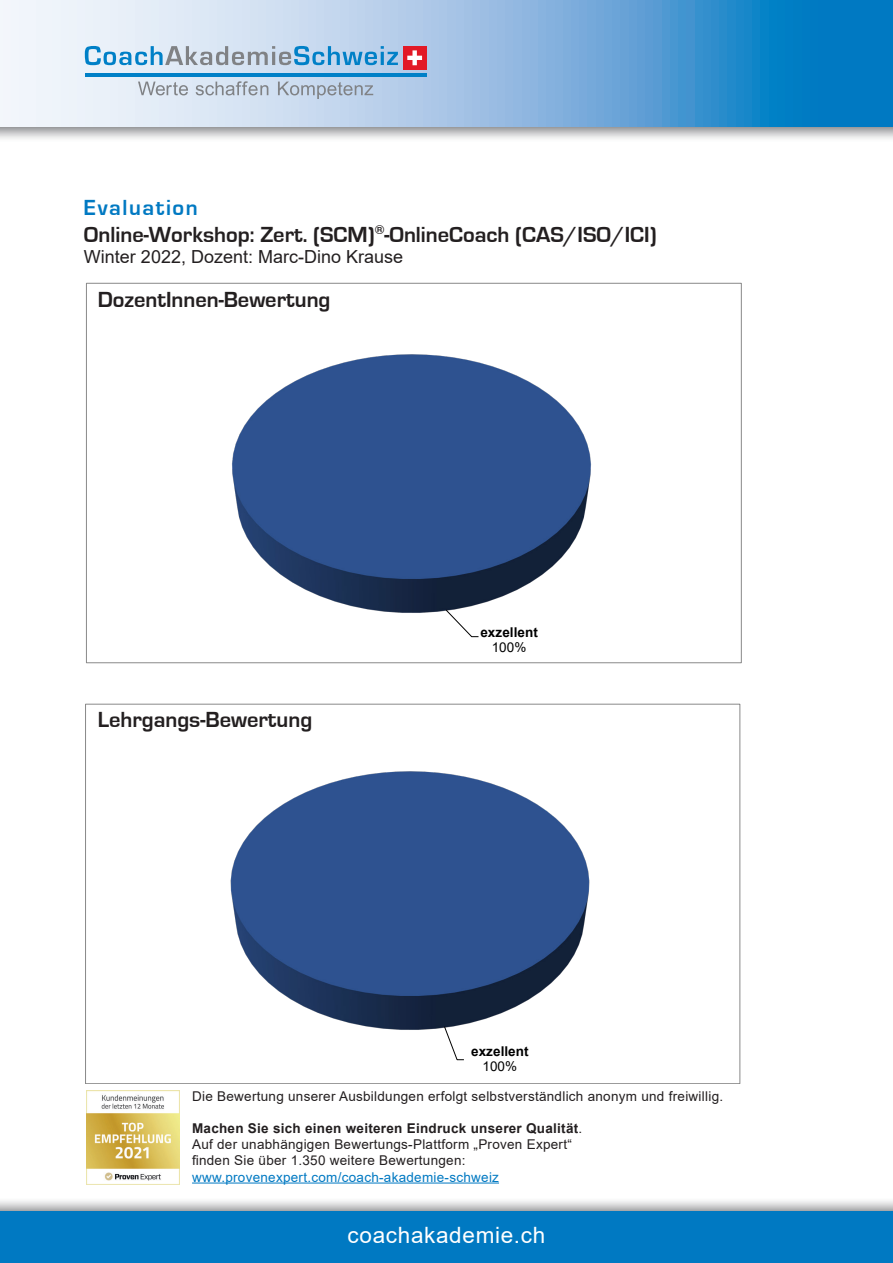
<style>
.page{position:relative;width:893px;height:1263px;background:#fff}
.page>*{position:absolute;margin:0;border:0;box-sizing:border-box;transform-origin:0 0}
.t1{font:700 22.5px "Eurostile";color:#231f20}
.t2{font:22.5px "Arial";letter-spacing:.03em;color:#fff}
.t3{font:700 22.5px "Eurostile";letter-spacing:.07em;color:#0079c2}
.t4{font:18px "Arial";color:#231f20}
.t5{font:13.5px "Arial";letter-spacing:.02em;color:#231f20}
.t6{font:700 13.5px "Arial";letter-spacing:.02em;color:#231f20}
.t7{font:13.5px "Arial";letter-spacing:.02em;color:#0079c2}
.t8{font:700 13.5px/15.6px "Arial";letter-spacing:.005em;color:#000;text-align:center}
.s1{font-weight:400}
</style>
<div class="page">
<svg style="left:0;top:127px;width:893px;height:12px"></svg>
<svg style="left:0;top:0;width:893px;height:127px"></svg>
<svg style="left:0;top:1201px;width:893px;height:11px"></svg>
<div style="left:0;top:1212px;width:893px;height:51px;background:#0079c2"></div>
<svg style="left:85px;top:46px;width:313px;height:19px"></svg>
<hr style="left:85px;top:73px;width:341px;height:4px;background:#0080c7">
<div style="left:403px;top:46px;width:23px;height:24px;background:#e21926"></div>
<svg style="left:407px;top:50px;width:15px;height:15px"></svg>
<svg style="left:138px;top:82px;width:50px;height:13px"></svg>
<svg style="left:196px;top:81px;width:72px;height:14px"></svg>
<svg style="left:278px;top:82px;width:95px;height:17px"></svg>
<hr style="left:192px;top:1182px;width:307px;height:1px;background:#0079c2">
<img style="left:86px;top:1091px;width:93px;height:93px">
<img style="left:232px;top:354px;width:359px;height:259px">
<svg style="left:445px;top:609px;width:34px;height:28px"></svg>
<img style="left:230px;top:771px;width:360px;height:259px">
<svg style="left:443px;top:1025px;width:22px;height:35px"></svg>
<p class="t3" style="left:84px;top:195px;width:115px">Evaluation</p>
<p class="t1" style="left:84px;top:222px;width:574px">Online-Workshop: Zert. (SCM)<sup>®</sup>-OnlineCoach (CAS/ISO/ICI)</p>
<p class="t4" style="left:84px;top:245px;width:321px">Winter 2022, Dozent: Marc-Dino Krause</p>
<p class="t1" style="left:98px;top:287px;width:234px">DozentInnen-Bewertung</p>
<p class="t1" style="left:98px;top:708px;width:216px">Lehrgangs-Bewertung</p>
<p class="t8" style="left:480px;top:624px;width:59px">exzellent<br><span class="s1">100%</span></p>
<p class="t8" style="left:471px;top:1043px;width:59px">exzellent<br><span class="s1">100%</span></p>
<p class="t5" style="left:192px;top:1086px;width:533px">Die Bewertung unserer Ausbildungen erfolgt selbstverständlich anonym und freiwillig.</p>
<p class="t6" style="left:192px;top:1119px;width:392px">Machen Sie sich einen weiteren Eindruck unserer Qualität<span class="s1">.</span></p>
<p class="t5" style="left:192px;top:1135px;width:381px">Auf der unabhängigen Bewertungs-Plattform „Proven Expert“</p>
<p class="t5" style="left:192px;top:1151px;width:275px">finden Sie über 1.350 weitere Bewertungen:</p>
<p class="t7" style="left:192px;top:1167px;width:308px">www.provenexpert.com/coach-akademie-schweiz</p>
<p class="t2" style="left:348px;top:1219px;width:199px">coachakademie.ch</p>
</div>
